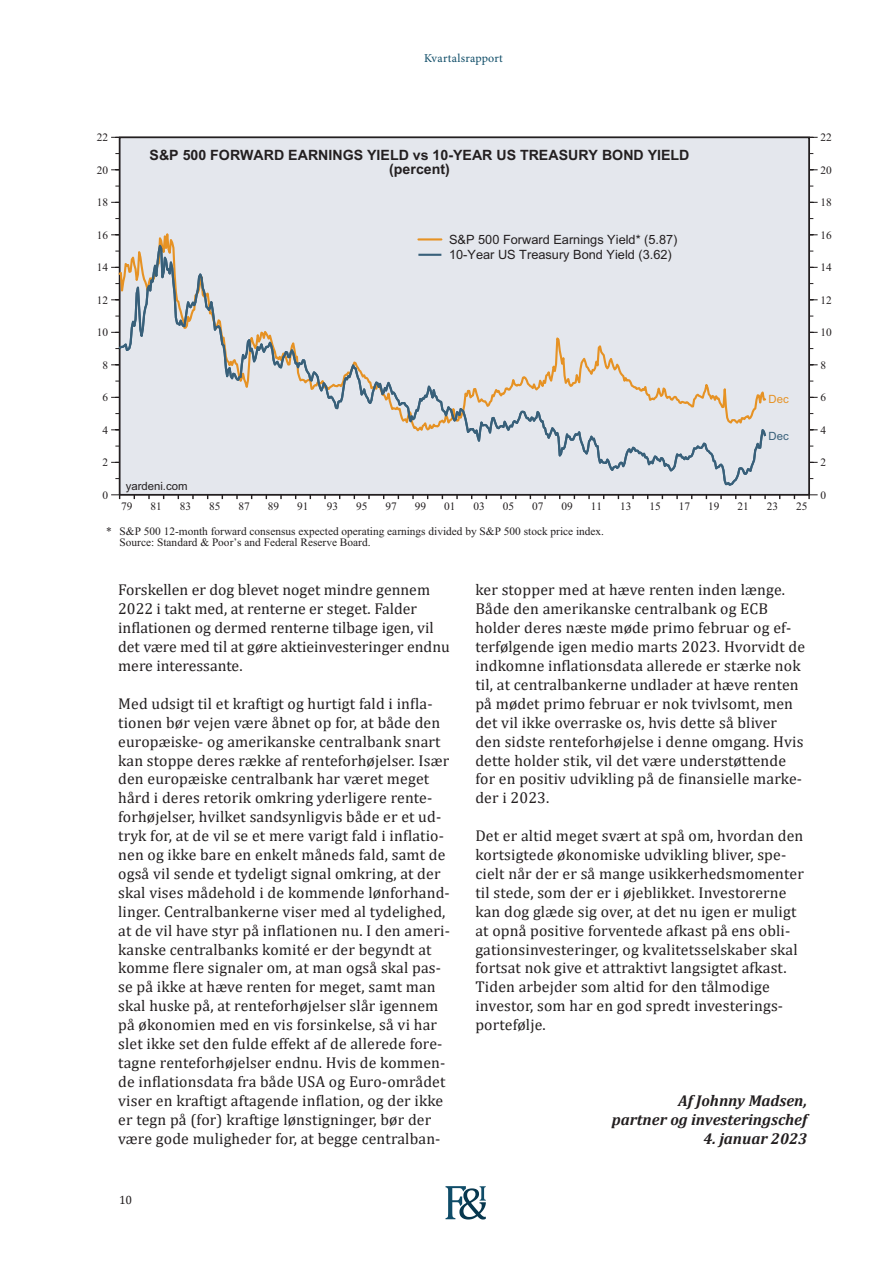
<style>
.page{position:relative;width:893px;height:1263px;background:#fff}
.page>*{position:absolute;margin:0;border:0;box-sizing:border-box;transform-origin:0 0}
.t1{font:15.75px/18.9px "Cambria";letter-spacing:.01em;color:#231f20}
.t2{font:italic 700 15.75px/18.9px "Cambria";color:#231f20;text-align:right}
.t3{font:700 14.25px/14.2px "Arial";color:#231f20;text-align:center}
.t4{font:12.75px/15.3px "Arial";color:#231f20}
.t5{font:12px "Minion Pro";letter-spacing:.015em;color:#0e4c67}
.t6{font:12px "Cambria";color:#231f20}
.t7{font:11.4px/11.4px "Times New Roman";color:#231f20}
.t8{font:11.4px "Arial";color:#231f20}
.t9{font:11.4px "Arial";color:#e69224}
.t10{font:11.4px "Arial";color:#38607a}
</style>
<div class="page">
<svg style="left:445px;top:1186px;width:41px;height:33px"></svg>
<div style="left:120px;top:137px;width:689px;height:358px;background:#e4e7ed"></div>
<svg style="left:808px;top:494px;width:10px;height:5px"></svg>
<svg style="left:111px;top:494px;width:9px;height:5px"></svg>
<div style="left:119px;top:136px;width:691px;height:360px;border:2px solid #231f20"></div>
<svg style="left:117px;top:239px;width:650px;height:248px"></svg>
<hr style="left:418px;top:238px;width:23px;height:2px;background:#e69224">
<hr style="left:418px;top:254px;width:23px;height:2px;background:#38607a">
<p class="t5" style="left:424px;top:50px;width:80px">Kvartalsrapport</p>
<p class="t7" style="left:97px;top:133px;width:13px">22</p>
<p class="t7" style="left:820px;top:133px;width:13px">22</p>
<p class="t7" style="left:97px;top:165px;width:13px">20</p>
<p class="t3" style="left:150px;top:148px;width:541px">S&amp;P 500 FORWARD EARNINGS YIELD vs 10-YEAR US TREASURY BOND YIELD (percent)</p>
<p class="t7" style="left:820px;top:165px;width:13px">20</p>
<p class="t7" style="left:97px;top:198px;width:13px">18</p>
<p class="t7" style="left:820px;top:198px;width:13px">18</p>
<p class="t7" style="left:97px;top:230px;width:13px">16</p>
<p class="t7" style="left:97px;top:263px;width:13px">14</p>
<p class="t4" style="left:449px;top:232px;width:230px">S&amp;P 500 Forward Earnings Yield* (5.87)<br>10-Year US Treasury Bond Yield (3.62)</p>
<p class="t7" style="left:820px;top:230px;width:13px">16</p>
<p class="t7" style="left:820px;top:263px;width:13px">14</p>
<p class="t7" style="left:97px;top:295px;width:13px">12</p>
<p class="t7" style="left:820px;top:295px;width:13px">12</p>
<p class="t7" style="left:97px;top:328px;width:13px">10</p>
<p class="t7" style="left:820px;top:328px;width:13px">10</p>
<p class="t7" style="left:103px;top:360px;width:7px">8</p>
<p class="t7" style="left:820px;top:360px;width:7px">8</p>
<p class="t7" style="left:103px;top:393px;width:7px">6</p>
<p class="t9" style="left:768px;top:391px;width:22px">Dec</p>
<p class="t7" style="left:820px;top:393px;width:7px">6</p>
<p class="t7" style="left:103px;top:425px;width:7px">4</p>
<p class="t10" style="left:768px;top:428px;width:22px">Dec</p>
<p class="t7" style="left:820px;top:425px;width:7px">4</p>
<p class="t7" style="left:103px;top:458px;width:7px">2</p>
<p class="t7" style="left:820px;top:458px;width:7px">2</p>
<p class="t7" style="left:103px;top:490px;width:7px">0</p>
<p class="t8" style="left:126px;top:478px;width:63px">yardeni.com</p>
<p class="t7" style="left:820px;top:490px;width:7px">0</p>
<p class="t7" style="left:121px;top:501px;width:13px">79</p>
<p class="t7" style="left:151px;top:501px;width:13px">81</p>
<p class="t7" style="left:180px;top:501px;width:13px">83</p>
<p class="t7" style="left:209px;top:501px;width:13px">85</p>
<p class="t7" style="left:239px;top:501px;width:13px">87</p>
<p class="t7" style="left:268px;top:501px;width:13px">89</p>
<p class="t7" style="left:297px;top:501px;width:13px">91</p>
<p class="t7" style="left:327px;top:501px;width:13px">93</p>
<p class="t7" style="left:356px;top:501px;width:13px">95</p>
<p class="t7" style="left:385px;top:501px;width:13px">97</p>
<p class="t7" style="left:415px;top:501px;width:13px">99</p>
<p class="t7" style="left:444px;top:501px;width:13px">01</p>
<p class="t7" style="left:473px;top:501px;width:13px">03</p>
<p class="t7" style="left:503px;top:501px;width:13px">05</p>
<p class="t7" style="left:532px;top:501px;width:13px">07</p>
<p class="t7" style="left:561px;top:501px;width:13px">09</p>
<p class="t7" style="left:591px;top:501px;width:13px">11</p>
<p class="t7" style="left:620px;top:501px;width:13px">13</p>
<p class="t7" style="left:649px;top:501px;width:13px">15</p>
<p class="t7" style="left:679px;top:501px;width:13px">17</p>
<p class="t7" style="left:708px;top:501px;width:13px">19</p>
<p class="t7" style="left:737px;top:501px;width:13px">21</p>
<p class="t7" style="left:767px;top:501px;width:13px">23</p>
<p class="t7" style="left:796px;top:501px;width:13px">25</p>
<p class="t7" style="left:120px;top:526px;width:486px;text-indent:-13px">* S&amp;P 500 12-month forward consensus expected operating earnings divided by S&amp;P 500 stock price index.<br>Source: Standard &amp; Poor’s and Federal Reserve Board.</p>
<p class="t1" style="left:118px;top:580px;width:333px">Forskellen er dog blevet noget mindre gennem 2022 i takt med, at renterne er steget. Falder inflationen og dermed renterne tilbage igen, vil det være med til at gøre aktieinvesteringer endnu mere interessante.</p>
<p class="t1" style="left:118px;top:694px;width:333px">Med udsigt til et kraftigt og hurtigt fald i infla&shy;tionen bør vejen være åbnet op for, at både den europæiske- og amerikanske centralbank snart kan stoppe deres række af renteforhøjelser. Især den europæiske centralbank har været meget hård i deres retorik omkring yderligere rente&shy;forhøjelser, hvilket sandsynligvis både er et ud&shy;tryk for, at de vil se et mere varigt fald i inflatio&shy;nen og ikke bare en enkelt måneds fald, samt de også vil sende et tydeligt signal omkring, at der skal vises mådehold i de kommende lønforhand&shy;linger. Centralbankerne viser med al tydelighed, at de vil have styr på inflationen nu. I den ameri&shy;kanske centralbanks komité er der begyndt at komme flere signaler om, at man også skal pas&shy;se på ikke at hæve renten for meget, samt man skal huske på, at renteforhøjelser slår igennem på økonomien med en vis forsinkelse, så vi har slet ikke set den fulde effekt af de allerede fore&shy;tagne renteforhøjelser endnu. Hvis de kommen&shy;de inflationsdata fra både USA og Euro-området viser en kraftigt aftagende inflation, og der ikke er tegn på (for) kraftige lønstigninger, bør der være gode muligheder for, at begge centralban-</p>
<p class="t1" style="left:475px;top:580px;width:331px">ker stopper med at hæve renten inden længe.<br>Både den amerikanske centralbank og ECB holder deres næste møde primo februar og ef&shy;terfølgende igen medio marts 2023. Hvorvidt de indkomne inflationsdata allerede er stærke nok til, at centralbankerne undlader at hæve renten på mødet primo februar er nok tvivlsomt, men det vil ikke overraske os, hvis dette så bliver den sidste renteforhøjelse i denne omgang. Hvis dette holder stik, vil det være understøttende for en positiv udvikling på de finansielle marke&shy;der i 2023.</p>
<p class="t1" style="left:475px;top:826px;width:330px">Det er altid meget svært at spå om, hvordan den kortsigtede økonomiske udvikling bliver, spe&shy;cielt når der er så mange usikkerhedsmomenter til stede, som der er i øjeblikket. Investorerne kan dog glæde sig over, at det nu igen er muligt at opnå positive forventede afkast på ens obli&shy;gationsinvesteringer, og kvalitetsselskaber skal fortsat nok give et attraktivt langsigtet afkast.<br>Tiden arbejder som altid for den tålmodige investor, som har en god spredt investerings&shy;portefølje.</p>
<p class="t2" style="left:612px;top:1090px;width:197px">Af Johnny Madsen,<br>partner og investeringschef</p>
<p class="t2" style="left:703px;top:1128px;width:105px">4. januar 2023</p>
<p class="t6" style="left:119px;top:1193px;width:14px">10</p>
</div>
